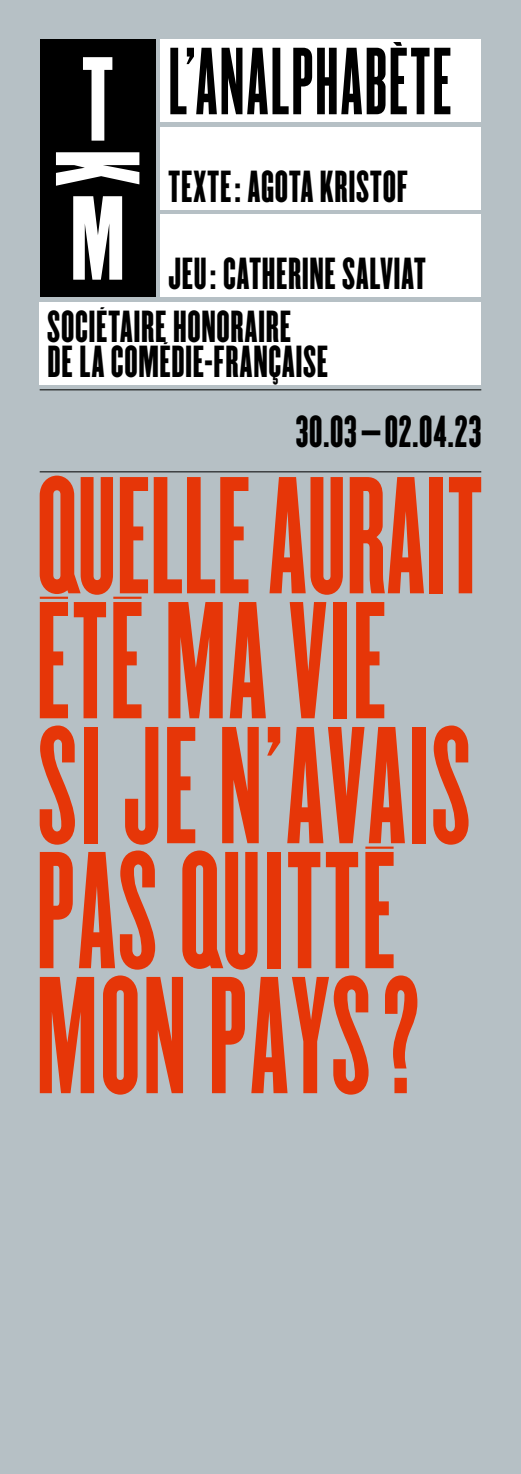
<style>
.page{position:relative;width:521px;height:1474px;background:#fff}
.page>*{position:absolute;margin:0;border:0;box-sizing:border-box;transform-origin:0 0}
.t1{font:145.25px/125px "TKM Champion Bantamweight Traits Bantamweight Traits";letter-spacing:.02em;color:#e63608}
.t2{font:83.12px "TKM Champion Bantamweight Accents Bantamweight Accents";letter-spacing:.025em;color:#000}
.t3{font:39.2px/35px "TKM Champion Featherweight Accents Featherweight Accents";letter-spacing:.02em;color:#000}
</style>
<div class="page">
<div style="left:0;top:0;width:521px;height:1473px;background:#b6c0c5"></div>
<hr style="left:40px;top:471px;width:441px;height:1px;background:#000">
<hr style="left:40px;top:389px;width:441px;height:1px;background:#000">
<div style="left:40px;top:302px;width:441px;height:82px;background:#fff"></div>
<div style="left:161px;top:215px;width:320px;height:82px;background:#fff"></div>
<div style="left:161px;top:127px;width:320px;height:83px;background:#fff"></div>
<div style="left:40px;top:40px;width:116px;height:257px;background:#000"></div>
<svg style="left:56px;top:152px;width:83px;height:34px"></svg>
<svg style="left:83px;top:57px;width:29px;height:84px"></svg>
<svg style="left:73px;top:196px;width:49px;height:84px;background:#d4d4d4"></svg>
<div style="left:161px;top:40px;width:320px;height:82px;background:#fff"></div>
<svg style="left:393px;top:42px;width:9px;height:4px"></svg>
<h2 class="t2" style="left:168px;top:31px;width:284px">L’ANALPHABETE</h2>
<p class="t3" style="left:168px;top:171px;width:241px">TEXTE: AGOTA KRISTOF</p>
<p class="t3" style="left:168px;top:258px;width:259px">JEU: CATHERINE SALVIAT</p>
<p class="t3" style="left:48px;top:311px;width:282px">SOCIÉTAIRE HONORAIRE<br>DE LA COMÉDIE-FRANÇAISE</p>
<p class="t3" style="left:296px;top:416px;width:187px">30.03–02.04.23</p>
<h1 class="t1" style="left:37px;top:482px;width:447px">QUELLE AURAIT<br>ÉTÉ MA VIE<br>SI JE N’AVAIS<br>PAS QUITTÉ<br>MON PAYS?</h1>
</div>
